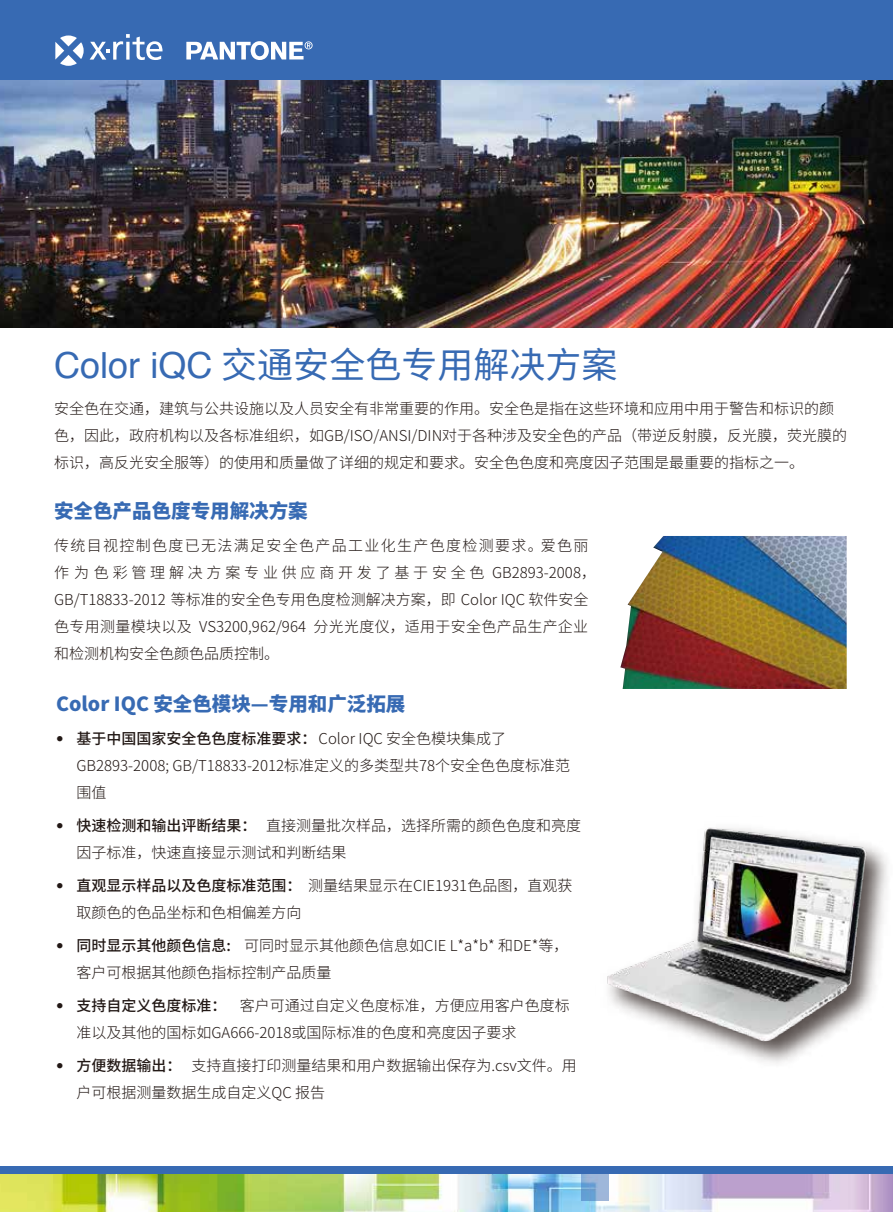
<style>
.page{position:relative;width:893px;height:1212px;background:#fff}
.page>*{position:absolute;margin:0;border:0;box-sizing:border-box;transform-origin:0 0}
.t1{font:36px "Source Han Sans CN";color:#376ab3}
.t2{font:800 19.5px "Source Han Sans CN";color:#376ab3}
.t3{font:300 15px/27px "Source Han Sans CN";color:#221815}
.t4{font:300 15px/27px "Source Han Sans CN";letter-spacing:.02em;color:#221815}
.s1{font-family:"Helvetica"}
.s2{font-family:"Helvetica Neue";font-stretch:condensed}
.s3{font-weight:500}
</style>
<div class="page">
<img style="left:620px;top:536px;width:227px;height:153px">
<img style="left:606px;top:824px;width:284px;height:230px">
<img style="left:703px;top:837px;width:155px;height:136px">
<div style="left:0;top:0;width:893px;height:82px;background:#376ab3"></div>
<svg style="left:186px;top:41px;width:126px;height:19px"></svg>
<svg style="left:90px;top:34px;width:73px;height:26px"></svg>
<svg style="left:55px;top:35px;width:29px;height:31px"></svg>
<img style="left:0;top:1174px;width:893px;height:38px">
<div style="left:0;top:1166px;width:893px;height:8px;background:#376ab3"></div>
<svg style="left:581px;top:1174px;width:27px;height:27px"></svg>
<img style="left:0;top:80px;width:893px;height:248px">
<h1 class="t1" style="left:54px;top:345px;width:565px"><span class="s1">Color iQC</span> 交通安全色专用解决方案</h1>
<p class="t3" style="left:54px;top:395px;width:795px">安全色在交通，建筑与公共设施以及人员安全有非常重要的作用。安全色是指在这些环境和应用中用于警告和标识的颜色，因此，政府机构以及各标准组织，如GB/ISO/ANSI/DIN对于各种涉及安全色的产品（带逆反射膜，反光膜，荧光膜的标识，高反光安全服等）的使用和质量做了详细的规定和要求。安全色色度和亮度因子范围是最重要的指标之一。</p>
<h2 class="t2" style="left:54px;top:500px;width:255px">安全色产品色度专用解决方案</h2>
<p class="t4" style="left:54px;top:533px;width:543px">传统目视控制色度已无法满足安全色产品工业化生产色度检测要求。爱色丽作为色彩管理解决方案专业供应商开发了基于安全色 GB2893-2008，GB/T18833-2012 等标准的安全色专用色度检测解决方案，即 Color IQC 软件安全色专用测量模块以及 VS3200,962/964 分光光度仪，适用于安全色产品生产企业和检测机构安全色颜色品质控制。</p>
<h2 class="t2" style="left:56px;top:692px;width:351px">Color IQC 安全色模块—专用和广泛拓展</h2>
<p class="t3" style="left:76px;top:725px;width:495px;text-indent:-20px"><span class="s2">•</span> <span class="s3">基于中国国家安全色色度标准要求：</span> Color IQC 安全色模块集成了<br>GB2893-2008; GB/T18833-2012标准定义的多类型共78个安全色色度标准范围值</p>
<p class="t3" style="left:76px;top:812px;width:506px;text-indent:-20px"><span class="s2">•</span> <span class="s3">快速检测和输出评断结果：</span> 直接测量批次样品，选择所需的颜色色度和亮度因子标准，快速直接显示测试和判断结果</p>
<p class="t3" style="left:76px;top:872px;width:497px;text-indent:-20px"><span class="s2">•</span> <span class="s3">直观显示样品以及色度标准范围：</span> 测量结果显示在CIE1931色品图，直观获取颜色的色品坐标和色相偏差方向</p>
<p class="t3" style="left:76px;top:932px;width:493px;text-indent:-20px"><span class="s2">•</span> <span class="s3">同时显示其他颜色信息:</span> 可同时显示其他颜色信息如CIE L*a*b* 和DE*等，客户可根据其他颜色指标控制产品质量</p>
<p class="t3" style="left:76px;top:992px;width:495px;text-indent:-20px"><span class="s2">•</span> <span class="s3">支持自定义色度标准：</span> 客户可通过自定义色度标准，方便应用客户色度标准以及其他的国标如GA666-2018或国际标准的色度和亮度因子要求</p>
<p class="t3" style="left:76px;top:1052px;width:502px;text-indent:-20px"><span class="s2">•</span> <span class="s3">方便数据输出：</span> 支持直接打印测量结果和用户数据输出保存为.csv文件。用户可根据测量数据生成自定义QC 报告</p>
</div>
